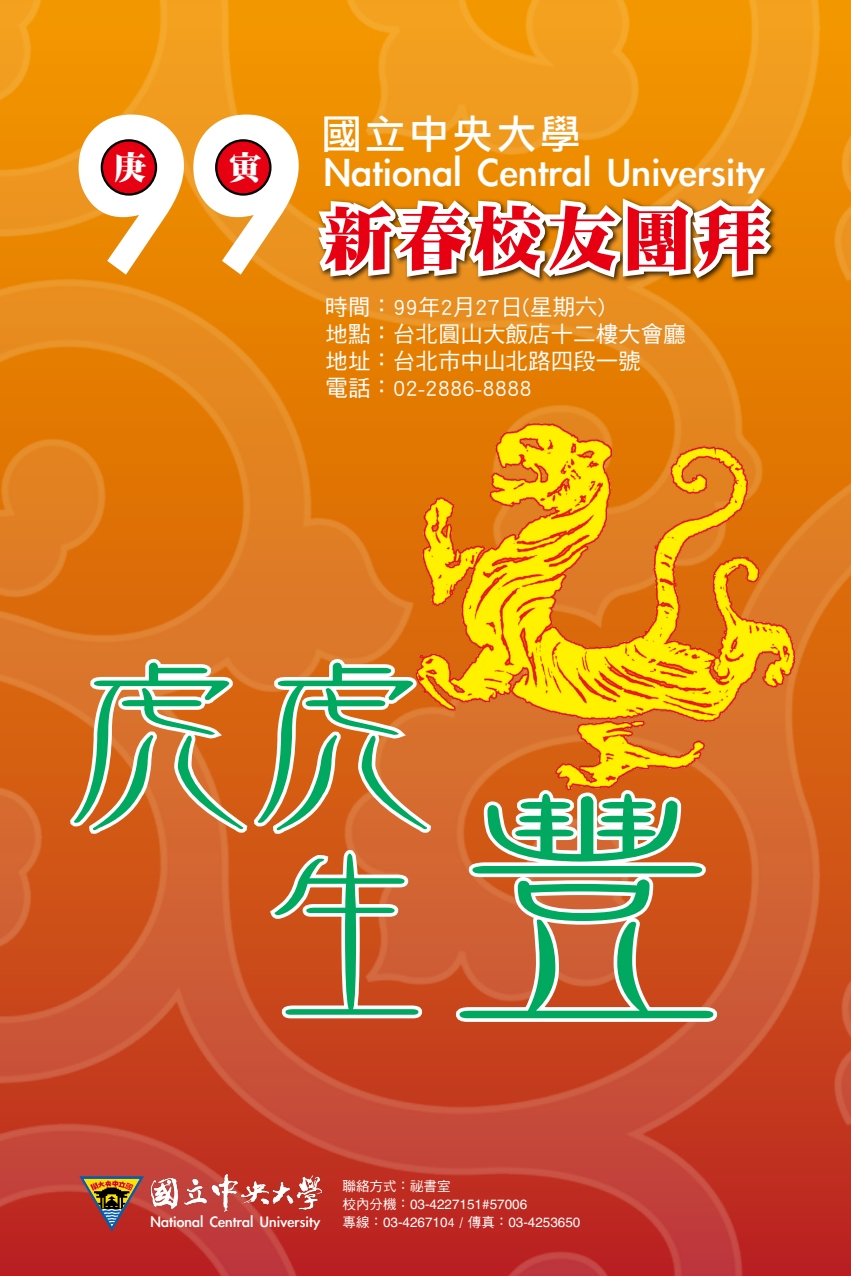
<style>
.page{position:relative;width:851px;height:1276px;background:#fff}
.page>*{position:absolute;margin:0;border:0;box-sizing:border-box;transform-origin:0 0}
.t1{font:246.6px "Li Gothic Med";color:#fff}
.t2{font:242.4px "DF Jin Wen Std W3";color:#00a95f;scale:1.67 1}
.t3{font:179.55px/190.7px "DF Jin Wen Std W3";color:#00a95f;scale:1.43 1}
.t4{font:69.53px "DF Ming Std W12";letter-spacing:.075em;color:#e60012}
.t5{font:44.7px "Li Gothic Med";letter-spacing:.01em;color:#fff}
.t6{font:39.75px "Li Gothic Med";letter-spacing:.1em;color:#fff}
.t7{font:32.78px "DF Ming Std W12";color:#fff}
.t8{font:22.5px/27px "DF Hei Std W5";color:#fff}
.t9{font:17.25px "Li Gothic Med";letter-spacing:.01em;color:#fff}
.t10{font:13.5px/18px "Helvetica";color:#fff}
.t11{font:13.5px "DF Hei Std W5";color:#fff}
.s1{font-family:"DF Hei Std W5"}
</style>
<div class="page">
<img style="left:0;top:0;width:850px;height:1276px">
<svg style="left:290px;top:178px;width:488px;height:107px"></svg>
<svg style="left:266px;top:846px;width:159px;height:176px"></svg>
<svg style="left:67px;top:654px;width:367px;height:183px"></svg>
<svg style="left:79px;top:1176px;width:65px;height:55px;background:#984f35"></svg>
<img style="left:146px;top:1174px;width:180px;height:40px">
<img style="left:398px;top:409px;width:409px;height:404px">
<svg style="left:452px;top:786px;width:268px;height:239px"></svg>
<div style="left:103px;top:132px;width:60px;height:72px;background:#fff"></div>
<div style="left:216px;top:132px;width:62px;height:70px;background:#fff"></div>
<div style="left:102px;top:140px;width:54px;height:54px;background:#e60012;border-radius:50%"></div>
<div style="left:101px;top:139px;width:56px;height:57px;border:2px solid #000;border-radius:50%"></div>
<div style="left:216px;top:140px;width:54px;height:54px;background:#e60012;border-radius:50%"></div>
<div style="left:215px;top:139px;width:56px;height:57px;border:2px solid #000;border-radius:50%"></div>
<h1 class="t1" style="left:73px;top:63px;width:231px">99</h1>
<h3 class="t7" style="left:114px;top:149px;width:34px">庚</h3>
<h3 class="t7" style="left:229px;top:149px;width:34px">寅</h3>
<h3 class="t6" style="left:322px;top:113px;width:260px">國立中央大學</h3>
<h3 class="t5" style="left:324px;top:148px;width:442px">National Central University</h3>
<h3 class="t4" style="left:323px;top:201px;width:445px">新春校友團拜</h3>
<p class="t8" style="left:325px;top:293px;width:361px">時間：99年2月27日(星期六)<br>地點：台北圓山大飯店十二樓大會廳地址：台北市中山北路四段一號<br>電話：02-2886-8888</p>
<h3 class="t3" style="left:30px;top:647px;width:181px">虎</h3>
<h3 class="t3" style="left:213px;top:647px;width:185px">虎生</h3>
<h2 class="t2" style="left:387px;top:779px;width:243px">豐</h2>
<p class="t9" style="left:150px;top:1212px;width:172px">National Central University</p>
<p class="t11" style="left:342px;top:1179px;width:110px">聯絡方式：祕書室</p>
<p class="t10" style="left:342px;top:1195px;width:239px"><span class="s1">校內分機：</span>03-4227151#57006<br><span class="s1">專線：</span>03-426710<span class="s1">4 / 傳真：</span>03-4253650</p>
</div>
